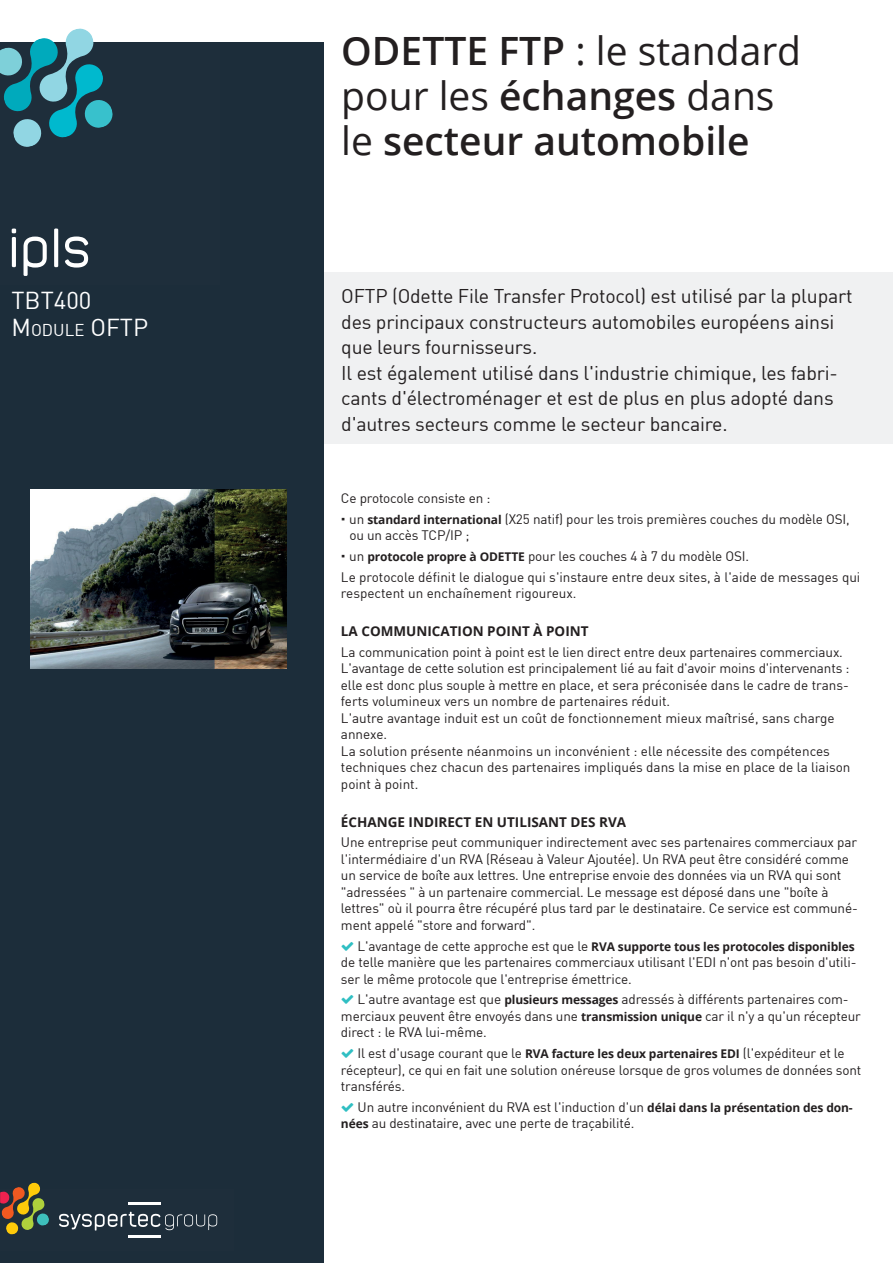
<style>
.page{position:relative;width:893px;height:1263px;background:#fff}
.page>*{position:absolute;margin:0;border:0;box-sizing:border-box;transform-origin:0 0}
.t1{font:600 39px/45px "Open Sans";color:#231f20}
.t2{font:24px/27px "DIN";color:#fff}
.t3{font:19.5px/25.5px "DIN";letter-spacing:-.01em;color:#231f20}
.t4{font:13.5px/16.5px "DIN";letter-spacing:-.01em;color:#231f20}
.t5{font:700 13.5px "Open Sans";color:#231f20}
.t6{font:700 12px "Open Sans";letter-spacing:-.01em;color:#231f20}
.s1{font-weight:400}
.s2{font-size:16.8px}
.s3{font-family:"Open Sans";font-weight:700;font-size:12px}
.s4{font-family:"DIN";font-weight:400;font-size:13.5px}
</style>
<div class="page">
<div style="left:0;top:272px;width:893px;height:172px;background:#f0f1f2"></div>
<div style="left:0;top:43px;width:324px;height:1220px;background:#1c2d3a"></div>
<img style="left:31px;top:490px;width:255px;height:178px">
<svg style="left:0;top:28px;width:114px;height:119px"></svg>
<hr style="left:12px;top:237px;width:4px;height:30px;background:#fff">
<svg style="left:12px;top:229px;width:4px;height:4px"></svg>
<svg style="left:24px;top:237px;width:23px;height:39px"></svg>
<svg style="left:54px;top:228px;width:4px;height:39px"></svg>
<svg style="left:65px;top:236px;width:23px;height:32px"></svg>
<hr style="left:129px;top:1235px;width:32px;height:2px;background:#fff">
<hr style="left:129px;top:1203px;width:32px;height:2px;background:#fff">
<svg style="left:59px;top:1212px;width:158px;height:18px"></svg>
<svg style="left:0;top:1182px;width:49px;height:53px"></svg>
<h1 class="t1" style="left:341px;top:28px;width:461px">ODETTE FTP <span class="s1">: le standard pour les</span> échanges <span class="s1">dans le</span> secteur automobile</h1>
<h2 class="t2" style="left:11px;top:287px;width:138px">TBT400<br>M<span class="s2">ODULE</span> OFTP</h2>
<p class="t3" style="left:341px;top:283px;width:513px">OFTP (Odette File Transfer Protocol) est utilisé par la plupart des principaux constructeurs automobiles européens ainsi que leurs fournisseurs.<br>Il est également utilisé dans l'industrie chimique, les fabri&shy;cants d'électroménager et est de plus en plus adopté dans d'autres secteurs comme le secteur bancaire.</p>
<p class="t4" style="left:349px;top:487px;width:502px;line-height:20.7px;text-indent:-8px">Ce protocole consiste en :<br>un <span class="s3">standard international</span> (X25 natif) pour les trois premières couches du modèle OSI,</p>
<p class="t4" style="left:349px;top:527px;width:121px">ou un accès TCP/IP ;</p>
<p class="t4" style="left:349px;top:548px;width:402px">un <span class="s3">protocole propre à ODETTE</span> pour les couches 4 à 7 du modèle OSI.</p>
<p class="t4" style="left:341px;top:568px;width:521px">Le protocole définit le dialogue qui s'instaure entre deux sites, à l'aide de messages qui</p>
<p class="t4" style="left:341px;top:585px;width:237px">respectent un enchaînement rigoureux.</p>
<p class="t5" style="left:341px;top:621px;width:249px">LA COMMUNICATION POINT À POINT</p>
<p class="t4" style="left:341px;top:643px;width:511px">La communication point à point est le lien direct entre deux partenaires commerciaux.<br>L'avantage de cette solution est principalement lié au fait d'avoir moins d'intervenants : elle est donc plus souple à mettre en place, et sera préconisée dans le cadre de trans&shy;ferts volumineux vers un nombre de partenaires réduit.<br>L'autre avantage induit est un coût de fonctionnement mieux maîtrisé, sans charge annexe.<br>La solution présente néanmoins un inconvénient : elle nécessite des compétences techniques chez chacun des partenaires impliqués dans la mise en place de la liaison point à point.</p>
<p class="t5" style="left:341px;top:812px;width:287px">ÉCHANGE INDIRECT EN UTILISANT DES RVA</p>
<p class="t4" style="left:341px;top:834px;width:518px">Une entreprise peut communiquer indirectement avec ses partenaires commerciaux par l'intermédiaire d'un RVA (Réseau à Valeur Ajoutée). Un RVA peut être considéré comme un service de boîte aux lettres. Une entreprise envoie des données via un RVA qui sont "adressées " à un partenaire commercial. Le message est déposé dans une "boîte à lettres" où il pourra être récupéré plus tard par le destinataire. Ce service est communé&shy;ment appelé "store and forward".</p>
<p class="t6" style="left:358px;top:938px;width:499px"><span class="s4">L'avantage de cette approche est que le</span> RVA supporte tous les protocoles disponibles</p>
<p class="t4" style="left:341px;top:954px;width:517px">de telle manière que les partenaires commerciaux utilisant l'EDI n'ont pas besoin d'utili&shy;ser le même protocole que l'entreprise émettrice.</p>
<p class="t4" style="left:341px;top:991px;width:521px;text-indent:17px">L'autre avantage est que <span class="s3">plusieurs messages</span> adressés à différents partenaires com&shy;merciaux peuvent être envoyés dans une <span class="s3">transmission unique</span> car il n'y a qu'un récepteur direct : le RVA lui-même.</p>
<p class="t4" style="left:341px;top:1045px;width:522px;text-indent:16px">Il est d'usage courant que le <span class="s3">RVA facture les deux partenaires EDI</span> (l'expéditeur et le récepteur), ce qui en fait une solution onéreuse lorsque de gros volumes de données sont transférés.</p>
<p class="t4" style="left:341px;top:1098px;width:513px;text-indent:17px">Un autre inconvénient du RVA est l'induction d'un <span class="s3">délai dans la présentation des don&shy;nées</span> au destinataire, avec une perte de traçabilité.</p>
</div>
